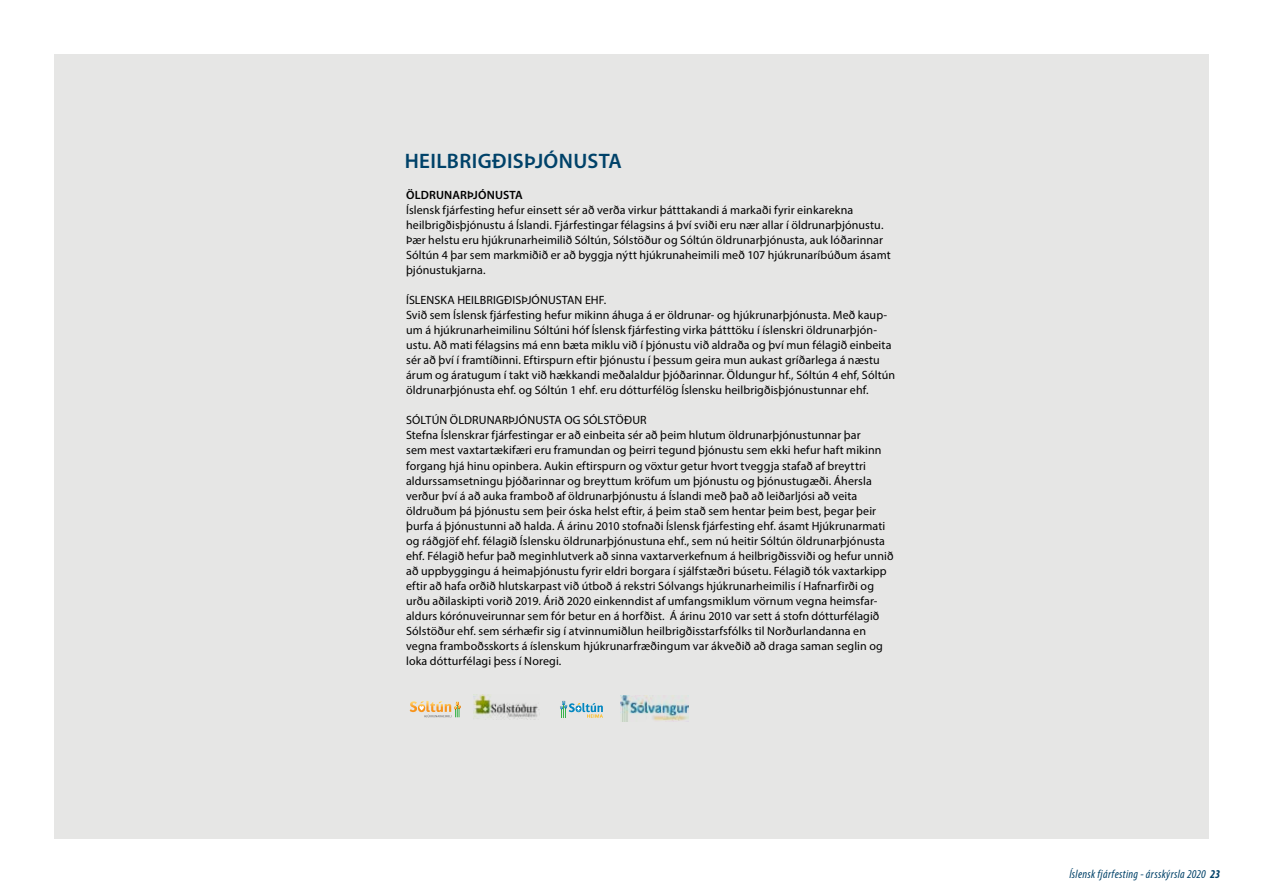
<style>
.page{position:relative;width:1263px;height:893px;background:#fff}
.page>*{position:absolute;margin:0;border:0;box-sizing:border-box;transform-origin:0 0}
.t1{font:600 21px "Myriad Pro";letter-spacing:.015em;color:#004269}
.t2{font:12px/15px "Myriad Pro";letter-spacing:.01em;color:#000}
.t3{font:italic condensed 12px "Myriad Pro";letter-spacing:.025em;color:#004269}
.t4{font:600 12px "Myriad Pro";letter-spacing:.01em;color:#000}
.s1{font-weight:700}
</style>
<div class="page">
<div style="left:54px;top:54px;width:1155px;height:785px;background:#e6e6e5"></div>
<svg style="left:560px;top:700px;width:43px;height:18px"></svg>
<svg style="left:410px;top:701px;width:51px;height:16px"></svg>
<img style="left:474px;top:694px;width:65px;height:26px">
<img style="left:620px;top:695px;width:69px;height:26px">
<h1 class="t1" style="left:405px;top:148px;width:219px">HEILBRIGÐISÞJÓNUSTA</h1>
<p class="t4" style="left:406px;top:188px;width:118px">ÖLDRUNARÞJÓNUSTA</p>
<p class="t2" style="left:406px;top:203px;width:486px">Íslensk fjárfesting hefur einsett sér að verða virkur þátttakandi á markaði fyrir einkarekna heilbrigðisþjónustu á Íslandi. Fjárfestingar félagsins á því sviði eru nær allar í öldrunarþjónustu.<br>Þær helstu eru hjúkrunarheimilið Sóltún, Sólstöður og Sóltún öldrunarþjónusta, auk lóðarinnar Sóltún 4 þar sem markmiðið er að byggja nýtt hjúkrunaheimili með 107 hjúkrunaríbúðum ásamt þjónustukjarna.</p>
<p class="t2" style="left:406px;top:293px;width:490px">ÍSLENSKA HEILBRIGÐISÞJÓNUSTAN EHF.<br>Svið sem Íslensk fjárfesting hefur mikinn áhuga á er öldrunar- og hjúkrunarþjónusta. Með kaup&shy;um á hjúkrunarheimilinu Sóltúni hóf Íslensk fjárfesting virka þátttöku í íslenskri öldrunarþjón&shy;ustu. Að mati félagsins má enn bæta miklu við í þjónustu við aldraða og því mun félagið einbeita sér að því í framtíðinni. Eftirspurn eftir þjónustu í þessum geira mun aukast gríðarlega á næstu árum og áratugum í takt við hækkandi meðalaldur þjóðarinnar. Öldungur hf., Sóltún 4 ehf, Sóltún öldrunarþjónusta ehf. og Sóltún 1 ehf. eru dótturfélög Íslensku heilbrigðisþjónustunnar ehf.</p>
<p class="t2" style="left:406px;top:413px;width:489px">SÓLTÚN ÖLDRUNARÞJÓNUSTA OG SÓLSTÖÐUR<br>Stefna Íslenskrar fjárfestingar er að einbeita sér að þeim hlutum öldrunarþjónustunnar þar<br>sem mest vaxtartækifæri eru framundan og þeirri tegund þjónustu sem ekki hefur haft mikinn forgang hjá hinu opinbera. Aukin eftirspurn og vöxtur getur hvort tveggja stafað af breyttri aldurssamsetningu þjóðarinnar og breyttum kröfum um þjónustu og þjónustugæði. Áhersla verður því á að auka framboð af öldrunarþjónustu á Íslandi með það að leiðarljósi að veita öldruðum þá þjónustu sem þeir óska helst eftir, á þeim stað sem hentar þeim best, þegar þeir þurfa á þjónustunni að halda. Á árinu 2010 stofnaði Íslensk fjárfesting ehf. ásamt Hjúkrunarmati og ráðgjöf ehf. félagið Íslensku öldrunarþjónustuna ehf., sem nú heitir Sóltún öldrunarþjónusta ehf. Félagið hefur það meginhlutverk að sinna vaxtarverkefnum á heilbrigðissviði og hefur unnið að uppbyggingu á heimaþjónustu fyrir eldri borgara í sjálfstæðri búsetu. Félagið tók vaxtarkipp eftir að hafa orðið hlutskarpast við útboð á rekstri Sólvangs hjúkrunarheimilis í Hafnarfirði og urðu aðilaskipti vorið 2019. Árið 2020 einkenndist af umfangsmiklum vörnum vegna heimsfar&shy;aldurs kórónuveirunnar sem fór betur en á horfðist. Á árinu 2010 var sett á stofn dótturfélagið Sólstöður ehf. sem sérhæfir sig í atvinnumiðlun heilbrigðisstarfsfólks til Norðurlandanna en vegna framboðsskorts á íslenskum hjúkrunarfræðingum var ákveðið að draga saman seglin og loka dótturfélagi þess í Noregi.</p>
<p class="t3" style="left:1069px;top:867px;width:153px">Íslensk fjárfesting - ársskýrsla 2020 <span class="s1">23</span></p>
</div>
